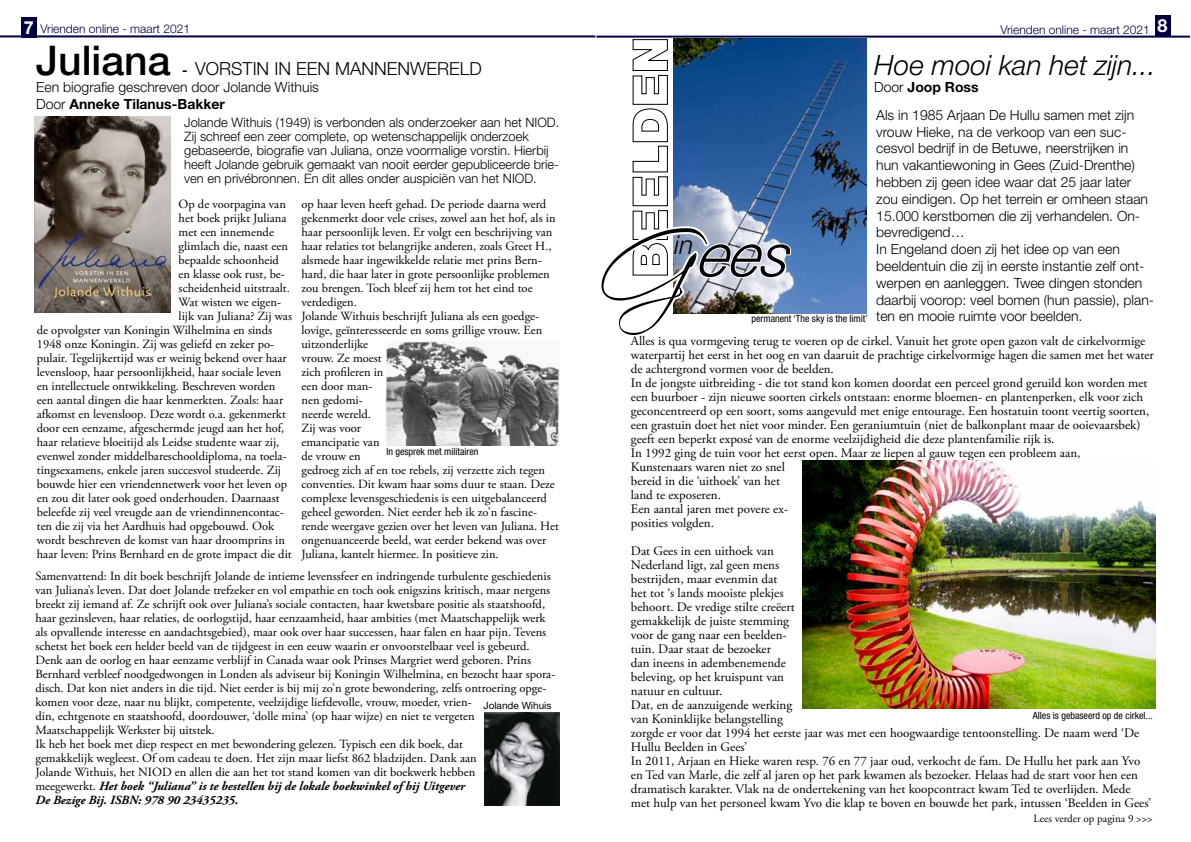
<style>
.page{position:relative;width:1191px;height:842px;background:#fff}
.page>*{position:absolute;margin:0;border:0;box-sizing:border-box;transform-origin:0 0}
.t1{font:italic 300 60px "Helvetica Neue LT Pro";color:#000}
.t2{font:500 41px "Helvetica Neue LT Pro";color:#000}
.t3{font:italic 300 28px "Helvetica Neue LT Pro";color:#000}
.t4{font:italic 300 26px "Helvetica Neue LT Pro";color:#000}
.t5{font:300 18px "Helvetica Neue LT Pro";color:#000}
.t6{font:300 14px/16.8px "Helvetica Neue LT Pro";color:#000}
.t7{font:13px/14px "Adobe Garamond Pro";color:#000}
.t8{font:300 13px/14px "Helvetica Neue LT Pro";color:#000}
.t9{font:12.5px/14px "Adobe Garamond Pro";color:#000}
.t10{font:300 12px "Helvetica Neue LT Pro";color:#000041}
.t11{font:11px "Adobe Garamond Pro";color:#000}
.t12{font:condensed 10px "Helvetica Neue LT Pro";color:#000}
.t13{font:10px "Helvetica Neue LT Pro";color:#000}
.s1{font-weight:700;font-size:18px;color:#fff}
.s2{font-weight:500;font-size:14px}
.s3{font-weight:700}
.s4{font-weight:700;font-style:italic}
.s5{font-family:"Scriptina";font-weight:400;font-style:normal;font-size:100px}
</style>
<div class="page">
<img style="left:791px;top:39px;width:75px;height:275px">
<hr style="left:596px;top:36px;width:594px;height:2px;background:#000041">
<div style="left:1154px;top:15px;width:16px;height:20px;background:#000041"></div>
<hr style="left:0;top:35px;width:595px;height:2px;background:#000041">
<div style="left:21px;top:17px;width:16px;height:21px;background:#000041"></div>
<img style="left:34px;top:116px;width:136px;height:196px">
<img style="left:485px;top:712px;width:74px;height:93px">
<img style="left:632px;top:39px;width:159px;height:275px">
<img style="left:386px;top:341px;width:173px;height:104px">
<img style="left:802px;top:461px;width:353px;height:248px">
<p class="t10" style="left:24px;top:22px;width:168px"><span class="s1">7</span> Vrienden online - maart 2021</p>
<p class="t10" style="left:1000px;top:22px;width:168px">Vrienden online - maart 2021 <span class="s1">8</span></p>
<h2 class="t2" style="left:36px;top:36px;width:136px">Juliana</h2>
<h3 class="t5" style="left:182px;top:58px;width:301px"><span class="s2">-</span> VORSTIN IN EEN MANNENWERELD</h3>
<p class="t6" style="left:36px;top:78px;width:284px">Een biografie geschreven door Jolande Withuis<br>Door <span class="s3">Anneke Tilanus-Bakker</span></p>
<p class="t8" style="left:184px;top:115px;width:376px">Jolande Withuis (1949) is verbonden als onderzoeker aan het NIOD.<br>Zij schreef een zeer complete, op wetenschappelijk onderzoek gebaseerde, biografie van Juliana, onze voormalige vorstin. Hierbij heeft Jolande gebruik gemaakt van nooit eerder gepubliceerde brie&shy;ven en privébronnen. En dit alles onder auspiciën van het NIOD.</p>
<p class="t9" style="left:179px;top:197px;width:109px">Op de voorpagina van</p>
<p class="t9" style="left:179px;top:211px;width:109px">het boek prijkt Juliana</p>
<p class="t9" style="left:179px;top:225px;width:97px">met een innemende</p>
<p class="t9" style="left:179px;top:239px;width:111px">glimlach die, naast een</p>
<p class="t9" style="left:179px;top:253px;width:102px">bepaalde schoonheid</p>
<p class="t9" style="left:179px;top:267px;width:108px">en klasse ook rust, be-</p>
<p class="t9" style="left:179px;top:281px;width:113px">scheidenheid uitstraalt.</p>
<p class="t9" style="left:179px;top:295px;width:104px">Wat wisten we eigen-</p>
<p class="t9" style="left:179px;top:309px;width:115px">lijk van Juliana? Zij was</p>
<p class="t9" style="left:37px;top:323px;width:237px">de opvolgster van Koningin Wilhelmina en sinds</p>
<p class="t9" style="left:37px;top:337px;width:239px">1948 onze Koningin. Zij was geliefd en zeker po-</p>
<p class="t9" style="left:37px;top:351px;width:251px">pulair. Tegelijkertijd was er weinig bekend over haar</p>
<p class="t9" style="left:37px;top:365px;width:246px">levensloop, haar persoonlijkheid, haar sociale leven</p>
<p class="t9" style="left:37px;top:379px;width:240px">en intellectuele ontwikkeling. Beschreven worden</p>
<p class="t9" style="left:37px;top:393px;width:248px">een aantal dingen die haar kenmerkten. Zoals: haar</p>
<p class="t9" style="left:37px;top:407px;width:250px">afkomst en levensloop. Deze wordt o.a. gekenmerkt</p>
<p class="t9" style="left:37px;top:421px;width:249px">door een eenzame, afgeschermde jeugd aan het hof,</p>
<p class="t9" style="left:37px;top:435px;width:244px">haar relatieve bloeitijd als Leidse studente waar zij,</p>
<p class="t9" style="left:37px;top:449px;width:251px">evenwel zonder middelbareschooldiploma, na toela-</p>
<p class="t9" style="left:37px;top:463px;width:246px">tingsexamens, enkele jaren succesvol studeerde. Zij</p>
<p class="t9" style="left:37px;top:477px;width:252px">bouwde hier een vriendennetwerk voor het leven op</p>
<p class="t9" style="left:37px;top:491px;width:244px">en zou dit later ook goed onderhouden. Daarnaast</p>
<p class="t9" style="left:37px;top:505px;width:248px">beleefde zij veel vreugde aan de vriendinnencontac-</p>
<p class="t9" style="left:37px;top:519px;width:239px">ten die zij via het Aardhuis had opgebouwd. Ook</p>
<p class="t9" style="left:37px;top:533px;width:250px">wordt beschreven de komst van haar droomprins in</p>
<p class="t9" style="left:37px;top:547px;width:256px">haar leven: Prins Bernhard en de grote impact die dit</p>
<p class="t9" style="left:301px;top:197px;width:259px">op haar leven heeft gehad. De periode daarna werd gekenmerkt door vele crises, zowel aan het hof, als in haar persoonlijk leven. Er volgt een beschrijving van haar relaties tot belangrijke anderen, zoals Greet H., alsmede haar ingewikkelde relatie met prins Bern&shy;hard, die haar later in grote persoonlijke problemen zou brengen. Toch bleef zij hem tot het eind toe verdedigen.<br>Jolande Withuis beschrijft Juliana als een goedge&shy;lovige, geïnteresseerde en soms grillige vrouw. Een uitzonderlijke<br>vrouw. Ze moest<br>zich profileren in<br>een door man-<br>nen gedomi-<br>neerde wereld.<br>Zij was voor<br>emancipatie van<br>de vrouw en<br>gedroeg zich af en toe rebels, zij verzette zich tegen conventies. Dit kwam haar soms duur te staan. Deze complexe levensgeschiedenis is een uitgebalanceerd geheel geworden. Niet eerder heb ik zo’n fascine&shy;rende weergave gezien over het leven van Juliana. Het ongenuanceerde beeld, wat eerder bekend was over Juliana, kantelt hiermee. In positieve zin.</p>
<p class="t12" style="left:386px;top:446px;width:94px">In gesprek met militairen</p>
<p class="t9" style="left:35px;top:570px;width:521px">Samenvattend: In dit boek beschrijft Jolande de intieme levenssfeer en indringende turbulente geschiedenis van Juliana’s leven. Dat doet Jolande trefzeker en vol empathie en toch ook enigszins kritisch, maar nergens breekt zij iemand af. Ze schrijft ook over Juliana’s sociale contacten, haar kwetsbare positie als staatshoofd, haar gezinsleven, haar relaties, de oorlogstijd, haar eenzaamheid, haar ambities (met Maatschappelijk werk als opvallende interesse en aandachtsgebied), maar ook over haar successen, haar falen en haar pijn. Tevens schetst het boek een helder beeld van de tijdgeest in een eeuw waarin er onvoorstelbaar veel is gebeurd.<br>Denk aan de oorlog en haar eenzame verblijf in Canada waar ook Prinses Margriet werd geboren. Prins Bernhard verbleef noodgedwongen in Londen als adviseur bij Koningin Wilhelmina, en bezocht haar spora&shy;disch. Dat kon niet anders in die tijd. Niet eerder is bij mij zo’n grote bewondering, zelfs ontroering opge&shy;komen voor deze, naar nu blijkt, competente, veelzijdige liefdevolle, vrouw, moeder, vrien-<br>din, echtgenote en staatshoofd, doordouwer, ‘dolle mina’ (op haar wijze) en niet te vergeten Maatschappelijk Werkster bij uitstek.<br>Ik heb het boek met diep respect en met bewondering gelezen. Typisch een dik boek, dat<br>gemakkelijk wegleest. Of om cadeau te doen. Het zijn maar liefst 862 bladzijden. Dank aan<br>Jolande Withuis, het NIOD en allen die aan het tot stand komen van dit boekwerk hebben<br>meegewerkt. <span class="s4">Het boek “Juliana” is te bestellen bij de lokale boekwinkel of bij Uitgever<br>De Bezige Bij. ISBN: 978 90 23435235.</span></p>
<p class="t13" style="left:483px;top:699px;width:69px">Jolande Wihuis</p>
<h3 class="t3" style="left:874px;top:49px;width:283px">Hoe mooi kan het zijn...</h3>
<p class="t6" style="left:874px;top:73px;width:262px;line-height:27.8px">Door <span class="s3">Joop Ross<br></span>Als in 1985 Arjaan De Hullu samen met zijn</p>
<p class="t6" style="left:876px;top:123px;width:279px">vrouw Hieke, na de verkoop van een suc&shy;cesvol bedrijf in de Betuwe, neerstrijken in hun vakantiewoning in Gees (Zuid-Drenthe) hebben zij geen idee waar dat 25 jaar later zou eindigen. Op het terrein er omheen staan 15.000 kerstbomen die zij verhandelen. On&shy;bevredigend…<br>In Engeland doen zij het idee op van een beeldentuin die zij in eerste instantie zelf ont&shy;werpen en aanleggen. Twee dingen stonden daarbij voorop: veel bomen (hun passie), plan&shy;ten en mooie ruimte voor beelden.</p>
<h1 class="t1" style="left:598px;top:219px;width:206px"><span class="s5">G</span>ees</h1>
<p class="t7" style="left:631px;top:334px;width:524px">Alles is qua vormgeving terug te voeren op de cirkel. Vanuit het grote open gazon valt de cirkelvormige waterpartij het eerst in het oog en van daaruit de prachtige cirkelvormige hagen die samen met het water de achtergrond vormen voor de beelden.<br>In de jongste uitbreiding - die tot stand kon komen doordat een perceel grond geruild kon worden met een buurboer - zijn nieuwe soorten cirkels ontstaan: enorme bloemen- en plantenperken, elk voor zich geconcentreerd op een soort, soms aangevuld met enige entourage. Een hostatuin toont veertig soorten, een grastuin doet het niet voor minder. Een geraniumtuin (niet de balkonplant maar de ooievaarsbek) geeft een beperkt exposé van de enorme veelzijdigheid die deze plantenfamilie rijk is.<br>In 1992 ging de tuin voor het eerst open. Maar ze liepen al gauw tegen een probleem aan,<br>Kunstenaars waren niet zo snel<br>bereid in die ‘uithoek’ van het<br>land te exposeren.<br>Een aantal jaren met povere ex-<br>posities volgden.</p>
<p class="t7" style="left:631px;top:544px;width:521px">Dat Gees in een uithoek van<br>Nederland ligt, zal geen mens<br>bestrijden, maar evenmin dat<br>het tot ‘s lands mooiste plekjes<br>behoort. De vredige stilte creëert<br>gemakkelijk de juiste stemming<br>voor de gang naar een beelden-<br>tuin. Daar staat de bezoeker<br>dan ineens in adembenemende<br>beleving, op het kruispunt van<br>natuur en cultuur.<br>Dat, en de aanzuigende werking<br>van Koninklijke belangstelling<br>zorgde er voor dat 1994 het eerste jaar was met een hoogwaardige tentoonstelling. De naam werd ‘De Hullu Beelden in Gees’<br>In 2011, Arjaan en Hieke waren resp. 76 en 77 jaar oud, verkocht de fam. De Hullu het park aan Yvo en Ted van Marle, die zelf al jaren op het park kwamen als bezoeker. Helaas had de start voor hen een dramatisch karakter. Vlak na de ondertekening van het koopcontract kwam Ted te overlijden. Mede met hulp van het personeel kwam Yvo die klap te boven en bouwde het park, intussen ‘Beelden in Gees’</p>
<h3 class="t4" style="left:674px;top:229px;width:20px">in</h3>
<p class="t12" style="left:751px;top:312px;width:118px">permanent ‘The sky is the limit’</p>
<p class="t12" style="left:1033px;top:709px;width:121px">Alles is gebaseerd op de cirkel...</p>
<p class="t11" style="left:1033px;top:811px;width:121px">Lees verder op pagina 9 &gt;&gt;&gt;</p>
</div>
